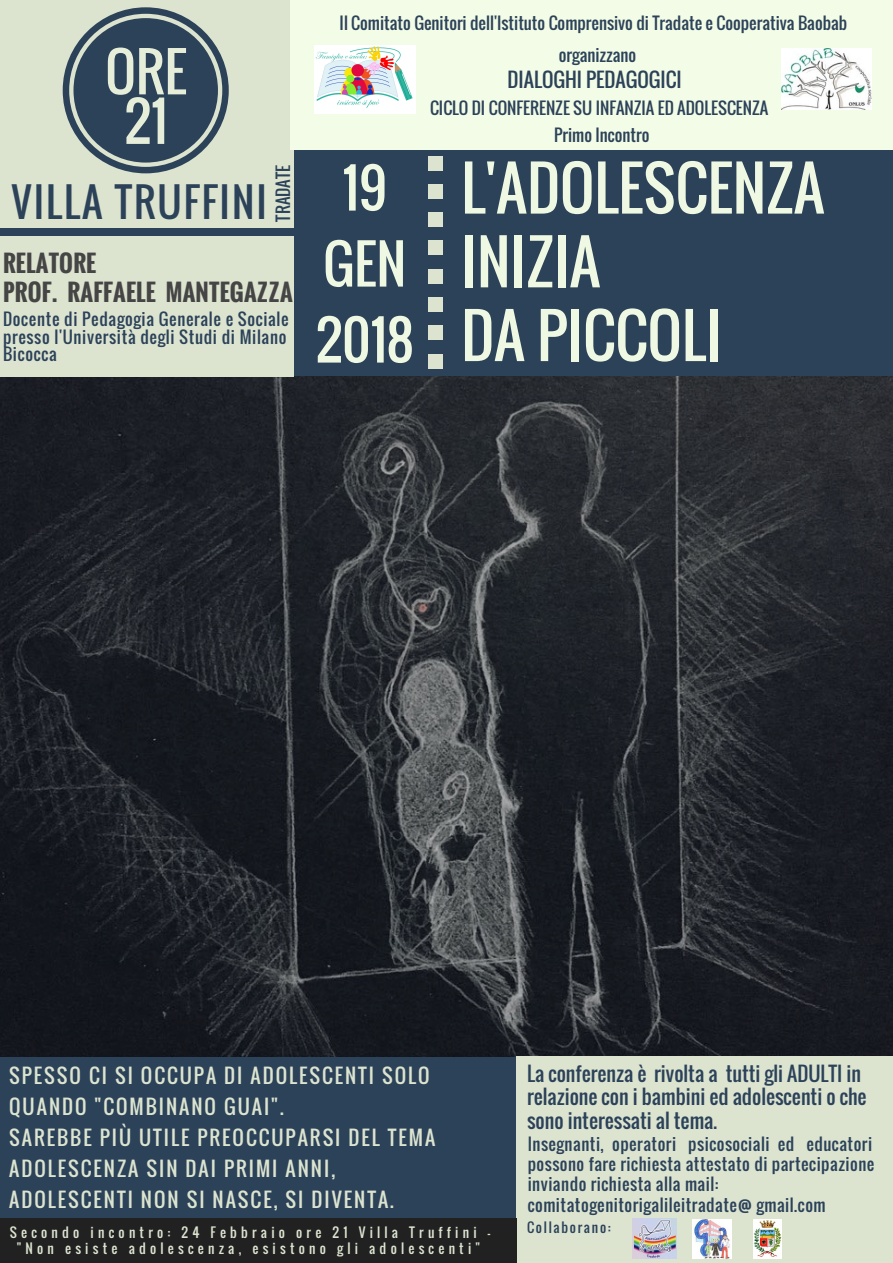
<style>
.page{position:relative;width:893px;height:1263px;background:#2c4259}
.page>*{position:absolute;margin:0;border:0;box-sizing:border-box;transform-origin:0 0}
.t1{font:59.62px/73.7px "Oswald";color:#eff8e2}
.t2{font:52.95px/76px "Oswald";color:#eff8e2;text-align:center}
.t3{font:52.95px/49.5px "Oswald";color:#e6eed9;text-align:center}
.t4{font:39.75px "Oswald";letter-spacing:.05em;color:#2c4259}
.t5{font:700 23.17px/28.7px "Oswald";letter-spacing:.01em;color:#454545}
.t6{font:19.88px/31px "Oswald";letter-spacing:.1em;color:#dce4d0}
.t7{font:19.88px/23.6px "Oswald";color:#2c4259}
.t8{font:16.58px/20.2px "Oswald";letter-spacing:.03em;color:#2c4259}
.t9{font:16.58px/32.5px "Oswald";color:#2c4259;text-align:center}
.t10{font:13.27px/15.8px "Oswald";letter-spacing:.32em;color:#dce4d0;text-align:center}
.t11{font:13.27px "Oswald";letter-spacing:.13em;color:#2c4259}
</style>
<div class="page">
<img style="left:0;top:376px;width:893px;height:680px">
<div style="left:0;top:0;width:294px;height:377px;background:#dce4d0"></div>
<svg style="left:63px;top:7px;width:166px;height:166px"></svg>
<div style="left:73px;top:18px;width:145px;height:145px;background:#2c4259;border-radius:50%"></div>
<div style="left:516px;top:1056px;width:377px;height:207px;background:#dce4d0"></div>
<div style="left:291px;top:0;width:602px;height:149px;background:#f3fce6"></div>
<div style="left:429px;top:213px;width:14px;height:14px;background:#dce4d0"></div>
<div style="left:429px;top:241px;width:14px;height:14px;background:#dce4d0"></div>
<div style="left:429px;top:269px;width:14px;height:14px;background:#dce4d0"></div>
<div style="left:429px;top:184px;width:14px;height:14px;background:#dce4d0"></div>
<div style="left:429px;top:156px;width:14px;height:14px;background:#dce4d0"></div>
<div style="left:429px;top:326px;width:14px;height:14px;background:#dce4d0"></div>
<div style="left:429px;top:354px;width:14px;height:14px;background:#dce4d0"></div>
<div style="left:429px;top:297px;width:14px;height:15px;background:#dce4d0"></div>
<img style="left:315px;top:46px;width:100px;height:67px">
<div style="left:0;top:229px;width:297px;height:7px;background:#2c4259"></div>
<img style="left:781px;top:49px;width:90px;height:61px">
<div style="left:0;top:1218px;width:516px;height:45px;background:#212121"></div>
<img style="left:632px;top:1218px;width:44px;height:41px">
<img style="left:692px;top:1219px;width:39px;height:40px">
<img style="left:754px;top:1220px;width:27px;height:39px">
<h2 class="t3" style="left:105px;top:46px;width:83px">ORE<br>21</h2>
<h3 class="t4" style="left:11px;top:171px;width:257px">VILLA TRUFFINI</h3>
<p class="t9" style="left:267px;top:221px;width:58px;rotate:-90deg">TRADATE</p>
<h3 class="t5" style="left:3px;top:248px;width:291px">RELATORE<br>PROF. RAFFAELE MANTEGAZZA</h3>
<p class="t8" style="left:3px;top:310px;width:287px;line-height:17.5px">Docente di Pedagogia Generale e Sociale presso l'Università degli Studi di Milano<br>Bicocca</p>
<p class="t9" style="left:340px;top:6px;width:509px">Il Comitato Genitori dell'Istituto Comprensivo di Tradate e Cooperativa Baobab organizzano</p>
<p class="t9" style="left:430px;top:91px;width:340px">CICLO DI CONFERENZE SU INFANZIA ED ADOLESCENZA</p>
<p class="t7" style="left:508px;top:67px;width:176px">DIALOGHI PEDAGOGICI</p>
<p class="t9" style="left:554px;top:118px;width:97px">Primo Incontro</p>
<h2 class="t2" style="left:316px;top:149px;width:99px">19<br>GEN<br>2018</h2>
<h1 class="t1" style="left:461px;top:150px;width:365px">L'ADOLESCENZA<br>INIZIA<br>DA PICCOLI</h1>
<p class="t6" style="left:9px;top:1060px;width:428px">SPESSO CI SI OCCUPA DI ADOLESCENTI SOLO QUANDO "COMBINANO GUAI".<br>SAREBBE PIÙ UTILE PREOCCUPARSI DEL TEMA ADOLESCENZA SIN DAI PRIMI ANNI, ADOLESCENTI NON SI NASCE, SI DIVENTA.</p>
<p class="t10" style="left:10px;top:1224px;width:482px">Secondo incontro: 24 Febbraio ore 21 Villa Truffini - "Non esiste adolescenza, esistono gli adolescenti"</p>
<p class="t7" style="left:527px;top:1061px;width:341px">La conferenza è rivolta a tutti gli ADULTI in relazione con i bambini ed adolescenti o che sono interessati al tema.</p>
<p class="t8" style="left:528px;top:1133px;width:348px">Insegnanti, operatori psicosociali ed educatori possono fare richiesta attestato di partecipazione inviando richiesta alla mail: comitatogenitorigalileitradate@ gmail.com</p>
<p class="t11" style="left:527px;top:1217px;width:85px">Collaborano:</p>
</div>
